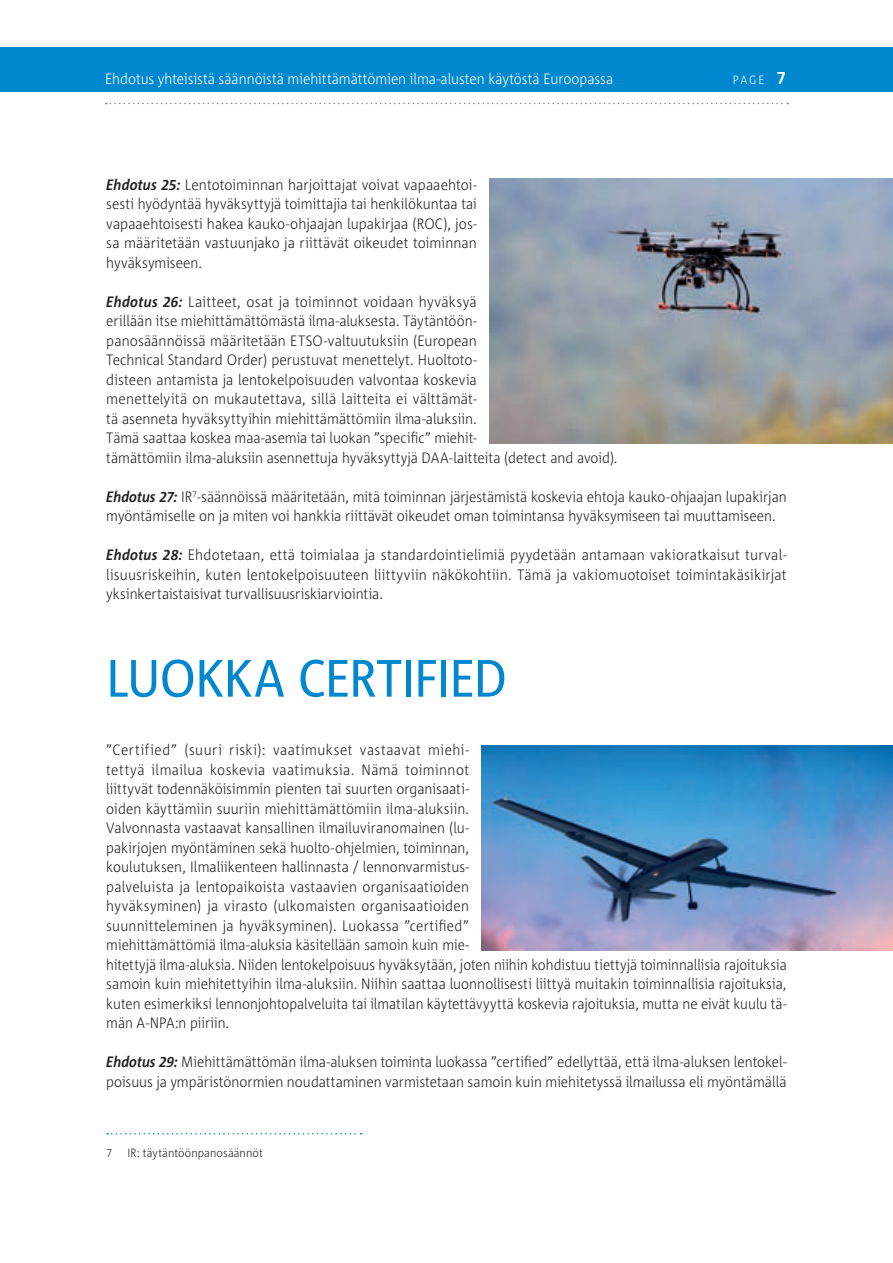
<style>
.page{position:relative;width:893px;height:1263px;background:#fff}
.page>*{position:absolute;margin:0;border:0;box-sizing:border-box;transform-origin:0 0}
.Title_1{font:52.5px "Corpid E1 s S Cd";letter-spacing:-.015em;color:#0088ce}
.Body_text{font:300 15px/19.5px "Corpid E1 s S Cd";letter-spacing:.005em;color:#231f20}
.t1{font:300 15px "Corpid E1 s S Cd";color:#fff}
.Footnote{font:300 12px "Corpid E1 s S Cd";letter-spacing:.01em;color:#231f20}
.t2{font:300 12px "Corpid E1 s S Cd";color:#fff}
.s1{font-weight:700;font-size:18px}
.s2{font-weight:700;font-style:italic}
</style>
<div class="page">
<div style="left:0;top:47px;width:893px;height:44px;background:#0088ce"></div>
<svg style="left:106px;top:103px;width:682px;height:1px"></svg>
<svg style="left:107px;top:1133px;width:255px;height:1px"></svg>
<img style="left:490px;top:179px;width:403px;height:264px">
<img style="left:482px;top:745px;width:411px;height:205px">
<p class="t1" style="left:105px;top:70px;width:510px">Ehdotus yhteisistä säännöistä miehittämättömien ilma‑alusten käytöstä Euroopassa</p>
<p class="t2" style="left:733px;top:73px;width:55px">PAGE <span class="s1">7</span></p>
<p class="Body_text" style="left:106px;top:174px;width:372px;text-align:justify"><span class="s2">Ehdotus 25:</span> Lentotoiminnan harjoittajat voivat vapaaehtoi‑ sesti hyödyntää hyväksyttyjä toimittajia tai henkilökuntaa tai vapaaehtoisesti hakea kauko‑ohjaajan lupakirjaa (ROC), jos‑ sa määritetään vastuunjako ja riittävät oikeudet toiminnan hyväksymiseen.</p>
<p class="Body_text" style="left:106px;top:291px;width:513px"><span class="s2">Ehdotus 26:</span> Laitteet, osat ja toiminnot voidaan hyväksyä<br>erillään itse miehittämättömästä ilma‑aluksesta. Täytäntöön‑<br>panosäännöissä määritetään ETSO‑valtuutuksiin (European<br>Technical Standard Order) perustuvat menettelyt. Huoltoto‑<br>disteen antamista ja lentokelpoisuuden valvontaa koskevia<br>menettelyitä on mukautettava, sillä laitteita ei välttämät‑<br>tä asenneta hyväksyttyihin miehittämättömiin ilma‑aluksiin.<br>Tämä saattaa koskea maa‑asemia tai luokan ”specific” miehit‑<br>tämättömiin ilma‑aluksiin asennettuja hyväksyttyjä DAA‑laitteita (detect and avoid).</p>
<p class="Body_text" style="left:106px;top:486px;width:682px"><span class="s2">Ehdotus 27:</span> IR<sup>7</sup>-säännöissä määritetään, mitä toiminnan järjestämistä koskevia ehtoja kauko‑ohjaajan lupakirjan myöntämiselle on ja miten voi hankkia riittävät oikeudet oman toimintansa hyväksymiseen tai muuttamiseen.</p>
<p class="Body_text" style="left:106px;top:545px;width:682px;text-align:justify"><span class="s2">Ehdotus 28:</span> Ehdotetaan, että toimialaa ja standardointielimiä pyydetään antamaan vakioratkaisut turval‑ lisuusriskeihin, kuten lentokelpoisuuteen liittyviin näkökohtiin. Tämä ja vakiomuotoiset toimintakäsikirjat yksinkertaistaisivat turvallisuusriskiarviointia.</p>
<p class="Title_1" style="left:106px;top:645px;width:402px">LUOKKA CERTIFIED</p>
<p class="Body_text" style="left:106px;top:740px;width:682px">”Certified” (suuri riski): vaatimukset vastaavat miehi‑<br>tettyä ilmailua koskevia vaatimuksia. Nämä toiminnot<br>liittyvät todennäköisimmin pienten tai suurten organisaati‑<br>oiden käyttämiin suuriin miehittämättömiin ilma‑aluksiin.<br>Valvonnasta vastaavat kansallinen ilmailuviranomainen (lu‑<br>pakirjojen myöntäminen sekä huolto‑ohjelmien, toiminnan,<br>koulutuksen, Ilmaliikenteen hallinnasta / lennonvarmistus‑<br>palveluista ja lentopaikoista vastaavien organisaatioiden<br>hyväksyminen) ja virasto (ulkomaisten organisaatioiden<br>suunnitteleminen ja hyväksyminen). Luokassa ”certified”<br>miehittämättömiä ilma‑aluksia käsitellään samoin kuin mie‑<br>hitettyjä ilma‑aluksia. Niiden lentokelpoisuus hyväksytään, joten niihin kohdistuu tiettyjä toiminnallisia rajoituksia samoin kuin miehitettyihin ilma‑aluksiin. Niihin saattaa luonnollisesti liittyä muitakin toiminnallisia rajoituksia, kuten esimerkiksi lennonjohtopalveluita tai ilmatilan käytettävyyttä koskevia rajoituksia, mutta ne eivät kuulu tä‑ män A‑NPA:n piiriin.</p>
<p class="Body_text" style="left:106px;top:1052px;width:682px"><span class="s2">Ehdotus 29:</span> Miehittämättömän ilma‑aluksen toiminta luokassa ”certified” edellyttää, että ilma‑aluksen lentokel‑ poisuus ja ympäristönormien noudattaminen varmistetaan samoin kuin miehitetyssä ilmailussa eli myöntämällä</p>
<p class="Footnote" style="left:106px;top:1145px;width:7px">7</p>
<p class="Footnote" style="left:128px;top:1145px;width:137px">IR: täytäntöönpanosäännöt</p>
</div>
